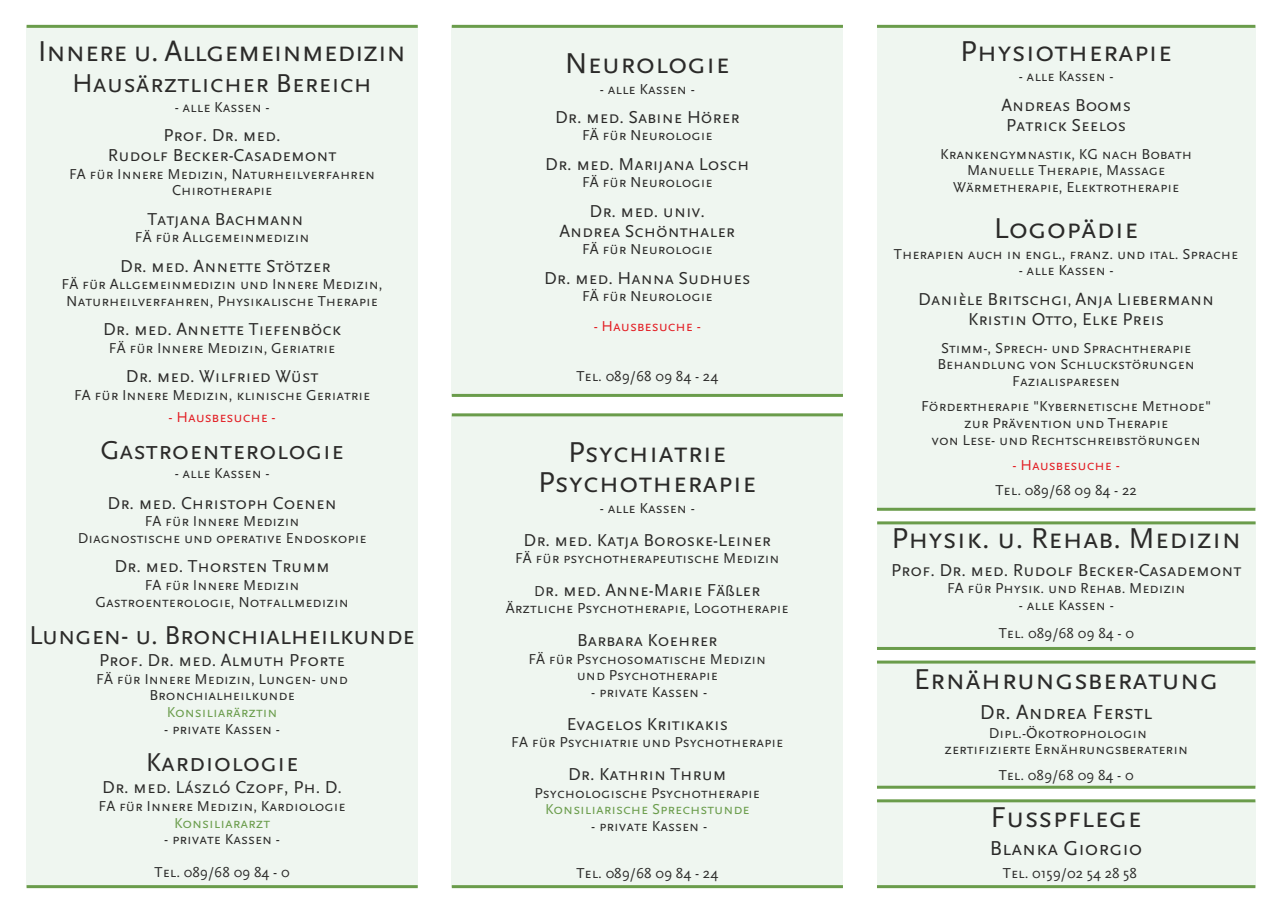
<style>
.page{position:relative;width:1282px;height:913px;background:#fff}
.page>*{position:absolute;margin:0;border:0;box-sizing:border-box;transform-origin:0 0}
.t1{font:30px/30.2px "Scala Sans Caps";color:#2b2a29;text-align:center}
.t2{font:30px "Scala Sans Caps";letter-spacing:-.025em;color:#2b2a29}
.t3{font:27px "Scala Sans Caps";color:#2b2a29}
.t4{font:27px "Scala Sans Caps";letter-spacing:-.025em;color:#2b2a29}
.t5{font:21px "Scala Sans Caps";color:#2b2a29}
.t6{font:18px/20.1px "Scala Sans Caps";color:#2b2a29;text-align:center}
.t7{font:15px/16.8px "Scala Sans Caps";color:#2b2a29;text-align:center}
.t8{font:15px "Scala Sans Caps";color:#6a9c4b}
.t9{font:15px "Scala Sans Caps";color:#e31e24}
.s1{font-size:15px}
.s2{font-family:"Arial";font-size:15px}
</style>
<div class="page">
<div style="left:877px;top:662px;width:378px;height:125px;background:#eff6f0"></div>
<div style="left:877px;top:800px;width:378px;height:86px;background:#eff6f0"></div>
<div style="left:877px;top:26px;width:378px;height:482px;background:#eff6f0"></div>
<div style="left:877px;top:522px;width:379px;height:125px;background:#eff6f0"></div>
<div style="left:452px;top:414px;width:391px;height:472px;background:#eff6f0"></div>
<div style="left:452px;top:26px;width:391px;height:369px;background:#eff6f0"></div>
<div style="left:27px;top:26px;width:391px;height:860px;background:#eff6f0"></div>
<hr style="left:27px;top:25px;width:391px;height:3px;background:#6a9c4b">
<hr style="left:27px;top:884px;width:391px;height:3px;background:#6a9c4b">
<hr style="left:452px;top:25px;width:391px;height:3px;background:#6a9c4b">
<hr style="left:877px;top:884px;width:378px;height:3px;background:#6a9c4b">
<hr style="left:877px;top:660px;width:378px;height:3px;background:#6a9c4b">
<hr style="left:877px;top:521px;width:379px;height:3px;background:#6a9c4b">
<hr style="left:877px;top:646px;width:379px;height:3px;background:#6a9c4b">
<hr style="left:877px;top:25px;width:378px;height:3px;background:#6a9c4b">
<hr style="left:877px;top:507px;width:378px;height:3px;background:#6a9c4b">
<hr style="left:452px;top:413px;width:391px;height:3px;background:#6a9c4b">
<hr style="left:452px;top:394px;width:391px;height:3px;background:#6a9c4b">
<hr style="left:452px;top:884px;width:391px;height:3px;background:#6a9c4b">
<hr style="left:877px;top:785px;width:378px;height:3px;background:#6a9c4b">
<hr style="left:877px;top:799px;width:378px;height:3px;background:#6a9c4b">
<h1 class="t2" style="left:38px;top:39px;width:370px">Innere u. Allgemeinmedizin</h1>
<h2 class="t3" style="left:72px;top:72px;width:302px">Hausärztlicher Bereich</h2>
<p class="t7" style="left:175px;top:99px;width:96px">- alle Kassen -</p>
<p class="t6" style="left:108px;top:126px;width:230px">Prof. Dr. med.<br>Rudolf Becker-Casademont</p>
<p class="t7" style="left:69px;top:166px;width:308px">FA für Innere Medizin, Naturheilverfahren<br>Chirotherapie</p>
<p class="t6" style="left:147px;top:210px;width:158px">Tatjana Bachmann</p>
<p class="t7" style="left:135px;top:230px;width:176px">FÄ für Allgemeinmedizin</p>
<p class="t6" style="left:120px;top:257px;width:212px">Dr. med. Annette Stötzer</p>
<p class="t7" style="left:62px;top:277px;width:323px">FÄ für Allgemeinmedizin und Innere Medizin,<br>Naturheilverfahren, Physikalische Therapie</p>
<p class="t6" style="left:103px;top:321px;width:240px">Dr. med. Annette Tiefenböck</p>
<p class="t7" style="left:109px;top:340px;width:228px">FÄ für Innere Medizin, Geriatrie</p>
<p class="t6" style="left:126px;top:367px;width:194px">Dr. med. Wilfried Wüst</p>
<p class="t7" style="left:74px;top:387px;width:298px">FA für Innere Medizin, klinische Geriatrie</p>
<p class="t9" style="left:169px;top:410px;width:109px">- Hausbesuche -</p>
<h2 class="t3" style="left:100px;top:438px;width:245px">Gastroenterologie</h2>
<p class="t7" style="left:175px;top:466px;width:96px">- alle Kassen -</p>
<p class="t6" style="left:108px;top:494px;width:231px">Dr. med. Christoph Coenen</p>
<p class="t7" style="left:78px;top:514px;width:290px">FA für Innere Medizin<br>Diagnostische und operative Endoskopie</p>
<p class="t6" style="left:115px;top:557px;width:217px">Dr. med. Thorsten Trumm</p>
<p class="t7" style="left:96px;top:577px;width:255px">FA für Innere Medizin<br>Gastroenterologie, Notfallmedizin</p>
<h2 class="t4" style="left:29px;top:623px;width:387px">Lungen- u. Bronchialheilkunde</h2>
<p class="t6" style="left:99px;top:651px;width:247px">Prof. Dr. med. Almuth Pforte</p>
<p class="t7" style="left:96px;top:671px;width:253px">FÄ für Innere Medizin, Lungen- und<br>Bronchialheilkunde</p>
<p class="t8" style="left:167px;top:705px;width:112px">Konsiliarärztin</p>
<p class="t7" style="left:164px;top:721px;width:117px">- private Kassen -</p>
<h2 class="t3" style="left:146px;top:750px;width:154px">Kardiologie</h2>
<p class="t6" style="left:102px;top:778px;width:241px">Dr. med. László Czopf, Ph. D.</p>
<p class="t7" style="left:99px;top:798px;width:249px">FA für Innere Medizin, Kardiologie</p>
<p class="t8" style="left:174px;top:816px;width:98px">Konsiliararzt</p>
<p class="t7" style="left:155px;top:824px;width:137px;line-height:32.2px">- private Kassen -<br>Tel. 089/68 09 84 - 0</p>
<h1 class="t1" style="left:565px;top:51px;width:167px">Neurologie</h1>
<p class="t7" style="left:600px;top:81px;width:96px">- alle Kassen -</p>
<p class="t6" style="left:555px;top:108px;width:186px">Dr. med. Sabine Hörer</p>
<p class="t7" style="left:582px;top:128px;width:132px">FÄ für Neurologie</p>
<p class="t6" style="left:545px;top:155px;width:206px">Dr. med. Marijana Losch</p>
<p class="t7" style="left:582px;top:175px;width:132px">FÄ für Neurologie</p>
<p class="t6" style="left:560px;top:202px;width:177px">Dr. med. univ.<br>Andrea Schönthaler</p>
<p class="t7" style="left:582px;top:242px;width:132px">FÄ für Neurologie</p>
<p class="t6" style="left:544px;top:269px;width:208px">Dr. med. Hanna Sudhues</p>
<p class="t7" style="left:582px;top:289px;width:132px">FÄ für Neurologie</p>
<p class="t9" style="left:594px;top:319px;width:109px">- Hausbesuche -</p>
<p class="t7" style="left:576px;top:368px;width:143px">Tel. 089/68 09 84 - 24</p>
<h1 class="t1" style="left:538px;top:439px;width:220px">Psychiatrie<br>Psychotherapie</h1>
<p class="t7" style="left:600px;top:500px;width:96px">- alle Kassen -</p>
<p class="t6" style="left:524px;top:530px;width:249px">Dr. med. Katja Boroske-Leiner</p>
<p class="t7" style="left:515px;top:550px;width:266px">FÄ für psychotherapeutische Medizin</p>
<p class="t6" style="left:534px;top:581px;width:228px"><span class="s1">D</span>r. med. Anne-Marie Fä<span class="s2">ß</span>ler</p>
<p class="t7" style="left:506px;top:601px;width:284px">Ärztliche Psychotherapie, Logotherapie</p>
<p class="t6" style="left:577px;top:631px;width:142px">Barbara Koehrer</p>
<p class="t7" style="left:528px;top:651px;width:239px">FÄ für Psychosomatische Medizin und Psychotherapie</p>
<p class="t7" style="left:591px;top:684px;width:117px">- private Kassen -</p>
<p class="t6" style="left:567px;top:715px;width:163px">Evagelos Kritikakis</p>
<p class="t7" style="left:511px;top:734px;width:274px">FA für Psychiatrie und Psychotherapie</p>
<p class="t6" style="left:568px;top:765px;width:160px">Dr. Kathrin Thrum</p>
<p class="t7" style="left:535px;top:785px;width:227px">Psychologische Psychotherapie</p>
<p class="t8" style="left:545px;top:802px;width:206px">Konsiliarische Sprechstunde</p>
<p class="t7" style="left:591px;top:818px;width:117px">- private Kassen -</p>
<p class="t7" style="left:576px;top:865px;width:143px">Tel. 089/68 09 84 - 24</p>
<h1 class="t1" style="left:960px;top:38px;width:214px">Physiotherapie</h1>
<p class="t7" style="left:1019px;top:69px;width:96px">- alle Kassen -</p>
<p class="t6" style="left:1001px;top:96px;width:131px;text-align:left">Andreas Booms<br>Patrick Seelos</p>
<p class="t7" style="left:940px;top:146px;width:254px">Krankengymnastik, KG nach Bobath<br>Manuelle Therapie, Massage<br>Wärmetherapie, Elektrotherapie</p>
<h1 class="t1" style="left:994px;top:216px;width:146px">Logopädie</h1>
<p class="t7" style="left:894px;top:246px;width:346px">Therapien auch in engl., franz. und ital. Sprache</p>
<p class="t7" style="left:1019px;top:263px;width:96px">- alle Kassen -</p>
<p class="t6" style="left:918px;top:290px;width:297px">Danièle Britschgi<span class="s1">,</span> Anja Liebermann<br>Kristin Otto, Elke Preis</p>
<p class="t7" style="left:937px;top:340px;width:259px">Stimm-, Sprech- und Sprachtherapie<br>Behandlung von Schluckstörungen<br>Fazialisparesen</p>
<p class="t7" style="left:921px;top:399px;width:292px">Fördertherapie "Kybernetische Methode" zur Prävention und Therapie<br>von Lese- und Rechtschreibstörungen</p>
<p class="t9" style="left:1013px;top:458px;width:109px">- Hausbesuche -</p>
<p class="t7" style="left:996px;top:482px;width:143px">Tel. 089/68 09 84 - 22</p>
<h1 class="t1" style="left:891px;top:525px;width:352px">Physik. u. Rehab. Medizin</h1>
<p class="t6" style="left:891px;top:561px;width:352px">Prof. Dr. med. Rudolf Becker-Casademont</p>
<p class="t7" style="left:947px;top:581px;width:240px">FA für Physik. und Rehab. Medizin</p>
<p class="t7" style="left:999px;top:592px;width:137px;line-height:27.3px">- alle Kassen -<br>Tel. 089/68 09 84 - 0</p>
<h1 class="t1" style="left:914px;top:666px;width:306px">Ernährungsberatung</h1>
<h3 class="t5" style="left:980px;top:703px;width:174px">Dr. Andrea Ferstl</h3>
<p class="t7" style="left:944px;top:725px;width:245px">Dipl.-Ökotrophologin zertifizierte Ernährungsberaterin</p>
<p class="t7" style="left:999px;top:767px;width:137px">Tel. 089/68 09 84 - 0</p>
<h1 class="t1" style="left:991px;top:804px;width:153px">Fusspflege</h1>
<h3 class="t5" style="left:990px;top:838px;width:154px">Blanka Giorgio</h3>
<p class="t7" style="left:1003px;top:865px;width:136px">Tel. 0159/02 54 28 58</p>
</div>
